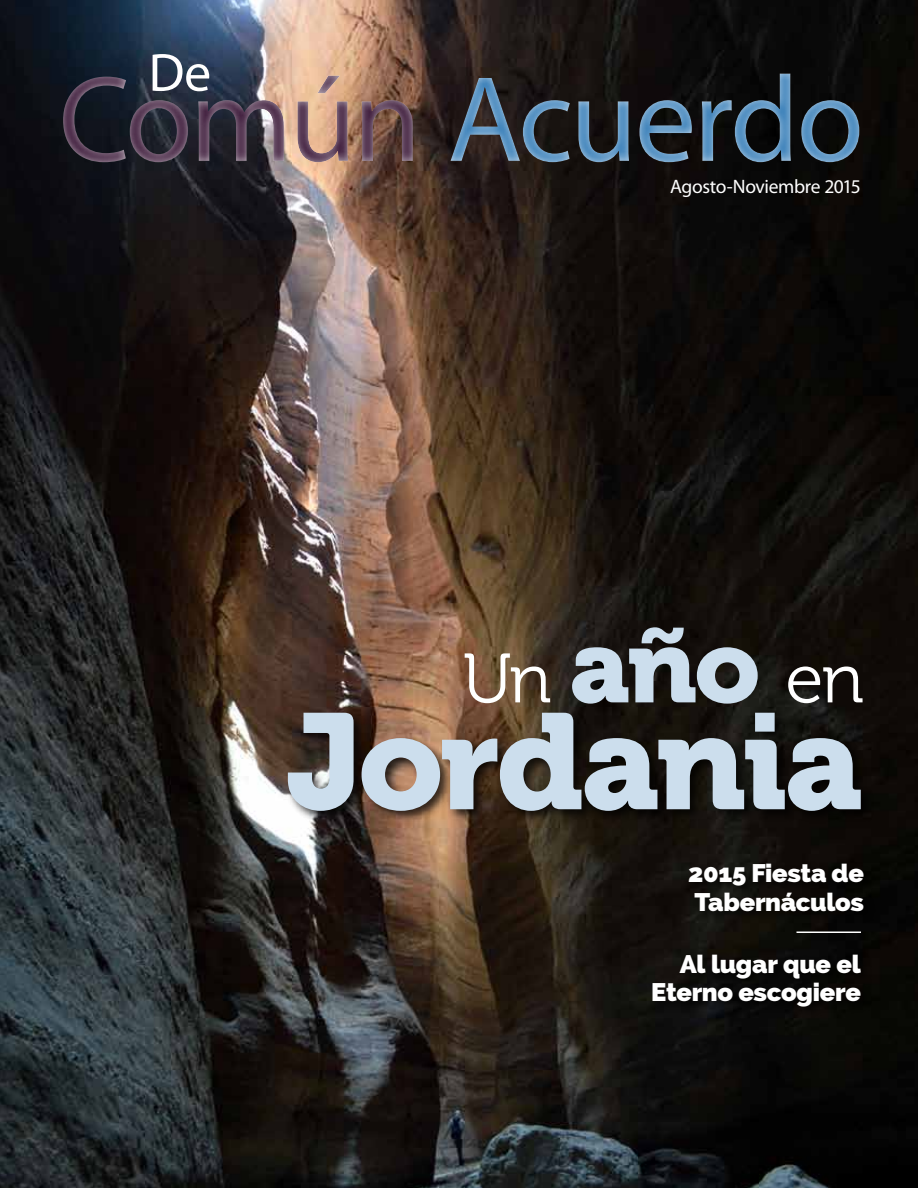
<style>
.page{position:relative;width:918px;height:1188px;background:#fff}
.page>*{position:absolute;margin:0;border:0;box-sizing:border-box;transform-origin:0 0}
.t1{font:135px "Museo 900";letter-spacing:-.03em;color:#ccdeed}
.t2{font:123px "Myriad Pro";letter-spacing:-.03em;color:#347cb7}
.t3{font:69.75px "Museo 300";color:#fff}
.t4{font:54px "Myriad Pro";color:#fff}
.t5{font:800 25.5px/28.5px "Raleway";letter-spacing:-.015em;color:#fff}
.t6{font:19.5px "Myriad Pro";letter-spacing:-.02em;color:#fff}
.s1{color:#341031}
.s2{font-family:"Museo 900";font-size:104.55px;color:#ccdeed}
</style>
<div class="page">
<img style="left:0;top:0;width:918px;height:1188px">
<div style="left:285px;top:710px;width:590px;height:114px;background:#000;opacity:.75"></div>
<div style="left:686px;top:860px;width:190px;height:63px;background:#000;opacity:.75"></div>
<div style="left:649px;top:951px;width:224px;height:68px;background:#000;opacity:.75"></div>
<hr style="left:796px;top:932px;width:65px;height:1px;background:#fff">
<div style="left:39px;top:43px;width:879px;height:149px;background:#fff;opacity:.75"></div>
<h3 class="t4" style="left:148px;top:39px;width:64px">De</h3>
<h2 class="t2" style="left:59px;top:44px;width:807px"><span class="s1">Común</span> Acuerdo</h2>
<p class="t6" style="left:670px;top:174px;width:192px">Agosto-Noviembre 2015</p>
<h3 class="t3" style="left:462px;top:641px;width:403px">Un <span class="s2">año</span> en</h3>
<h1 class="t1" style="left:286px;top:685px;width:579px">Jordania</h1>
<p class="t5" style="left:688px;top:859px;width:177px">2015 Fiesta de<br>Tabernáculos</p>
<p class="t5" style="left:651px;top:950px;width:211px;text-align:right">Al lugar que el<br>Eterno escogiere</p>
</div>
